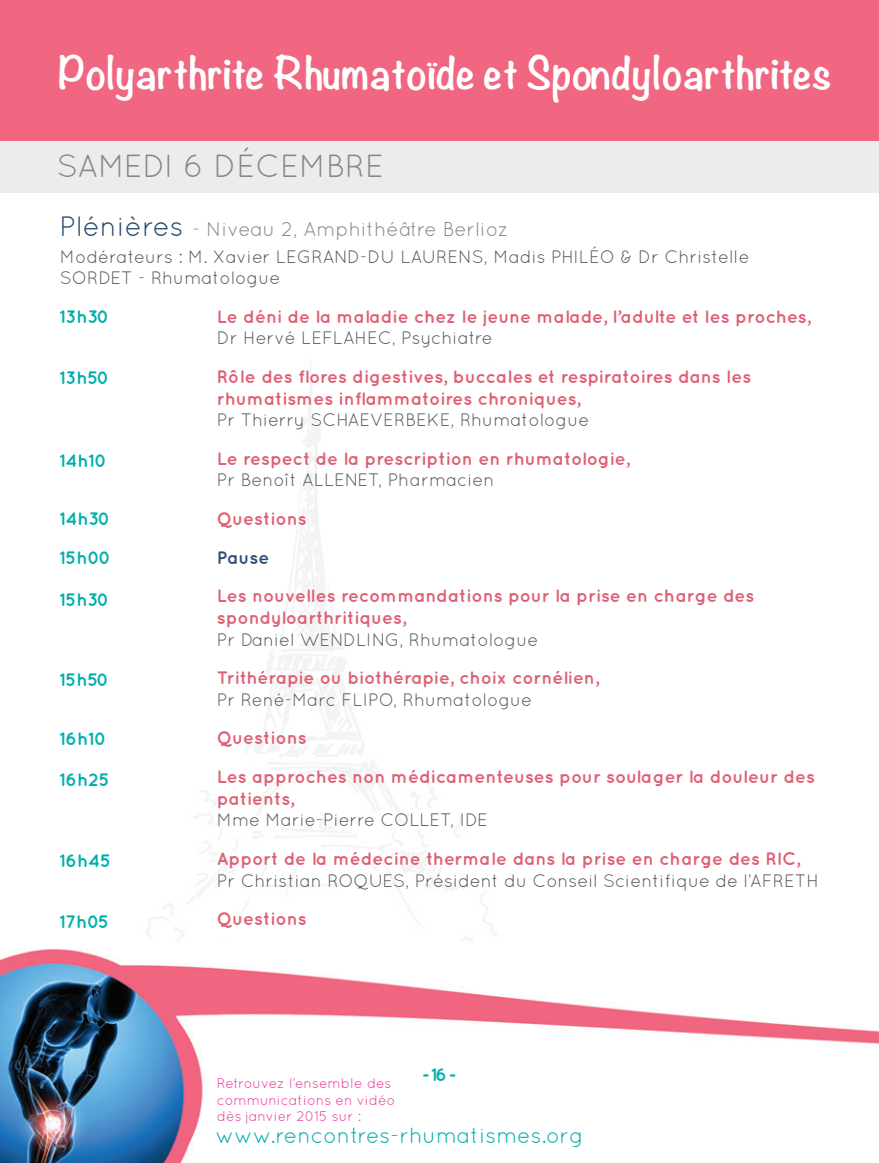
<style>
.page{position:relative;width:879px;height:1163px;background:#fff}
.page>*{position:absolute;margin:0;border:0;box-sizing:border-box;transform-origin:0 0}
.t1{font:700 40px "Noteworthy";color:#fff}
.t2{font:32px "Quicksand";color:#8b8684}
.t3{font:22px "Quicksand";color:#00afac}
.t4{font:20px "Quicksand";color:#8b8684}
.t5{font:700 18px/21.6px "Quicksand";color:#de6074}
.t6{font:18px "Quicksand";color:#57585a}
.t7{font:700 18px/38.6px "Quicksand";color:#00afac}
.t8{font:700 18px "Quicksand";color:#2c5079}
.t9{font:14px/16.8px "Quicksand";color:#ed3896}
.s1{font-size:28px;color:#284972}
</style>
<div class="page">
<div style="left:0;top:140px;width:879px;height:53px;background:#ececee"></div>
<div style="left:0;top:0;width:879px;height:140px;background:#f16681"></div>
<img style="left:0;top:948px;width:879px;height:214px">
<h1 class="t1" style="left:58px;top:37px;width:775px">Polyarthrite Rhumatoïde et Spondyloarthrites</h1>
<h2 class="t2" style="left:57px;top:147px;width:264px">samedi 6 décembr</h2>
<h2 class="t2" style="left:365px;top:147px;width:20px">e</h2>
<p class="t4" style="left:60px;top:217px;width:451px"><span class="s1">Plénières</span> - N iveau 2, Amphithéâtre Berlioz</p>
<p class="t6" style="left:60px;top:246px;width:353px">Modérateurs : M. Xavier LEGRAND-DU LAU</p>
<p class="t6" style="left:436px;top:246px;width:24px">RENS</p>
<p class="t6" style="left:484px;top:246px;width:267px">, Madis Philéo &amp; Dr Christelle</p>
<p class="t6" style="left:60px;top:267px;width:222px">SORDET - Rhumatologue</p>
<p class="t7" style="left:60px;top:296px;width:52px">13h30</p>
<p class="t7" style="left:60px;top:358px;width:51px">13h50</p>
<p class="t7" style="left:60px;top:440px;width:49px">14h10</p>
<p class="t7" style="left:60px;top:499px;width:53px">14h30<br>15h00</p>
<p class="t7" style="left:60px;top:579px;width:51px">15h30</p>
<p class="t7" style="left:60px;top:660px;width:51px">15h50</p>
<p class="t7" style="left:60px;top:718px;width:49px">16h10</p>
<p class="t7" style="left:60px;top:759px;width:52px">16h25</p>
<p class="t7" style="left:60px;top:840px;width:53px">16h45</p>
<p class="t7" style="left:60px;top:901px;width:51px">17h05</p>
<p class="t5" style="left:217px;top:305px;width:595px">Le déni de la maladie chez le jeune malade, l’adulte et les proches,</p>
<p class="t6" style="left:217px;top:327px;width:277px">Dr Hervé LEFLAHEC, Psychiatre</p>
<p class="t5" style="left:217px;top:365px;width:536px">Rôle des flores digestives, buccales et respiratoires dans les rhumatismes inflammatoires chroniques,</p>
<p class="t6" style="left:217px;top:409px;width:374px">Pr Thierry SCHAEVERBEKE, Rhumatologue</p>
<p class="t5" style="left:217px;top:447px;width:414px">Le respect de la prescription en rhumatologie,</p>
<p class="t6" style="left:217px;top:469px;width:98px">Pr Benoît ALLENET</p>
<p class="t6" style="left:378px;top:469px;width:118px">, Pharmacien</p>
<p class="t5" style="left:217px;top:507px;width:91px">Questions</p>
<p class="t8" style="left:217px;top:546px;width:54px">Pause</p>
<p class="t5" style="left:217px;top:584px;width:539px">Les nouvelles recommandations pour la prise en charge des spondyloarthritiques,</p>
<p class="t6" style="left:217px;top:629px;width:98px">Pr Daniel WEN</p>
<p class="t6" style="left:343px;top:629px;width:197px">DLING, Rhumatologue</p>
<p class="t5" style="left:217px;top:666px;width:384px">Trithérapie ou biothérapie, choix cornélien,</p>
<p class="t6" style="left:217px;top:689px;width:317px">Pr René-Marc FLI PO, Rhumatologue</p>
<p class="t5" style="left:217px;top:718px;width:599px;line-height:38.6px">Questions<br>Les approches non médicamenteuses pour soulager la douleur des</p>
<p class="t5" style="left:217px;top:786px;width:79px">patients,</p>
<p class="t6" style="left:217px;top:809px;width:190px">Mme Marie-Pierre COLLET</p>
<p class="t6" style="left:450px;top:809px;width:36px">, IDE</p>
<p class="t5" style="left:217px;top:847px;width:585px">Apport de la médecine thermale dans la prise en charge des RIC,</p>
<p class="t6" style="left:217px;top:869px;width:136px">Pr Christian ROQUES</p>
<p class="t6" style="left:405px;top:869px;width:415px">, Président du Conseil Scientifique de l’AFRETH</p>
<p class="t5" style="left:217px;top:907px;width:91px">Questions</p>
<p class="t7" style="left:422px;top:1054px;width:35px">- 16 -</p>
<p class="t9" style="left:217px;top:1074px;width:180px">Retrouvez l’ensemble des communications en vidéo dès janvier 2015 sur :</p>
<p class="t3" style="left:215px;top:1122px;width:370px">www.rencontres-rhumatismes.org</p>
</div>
